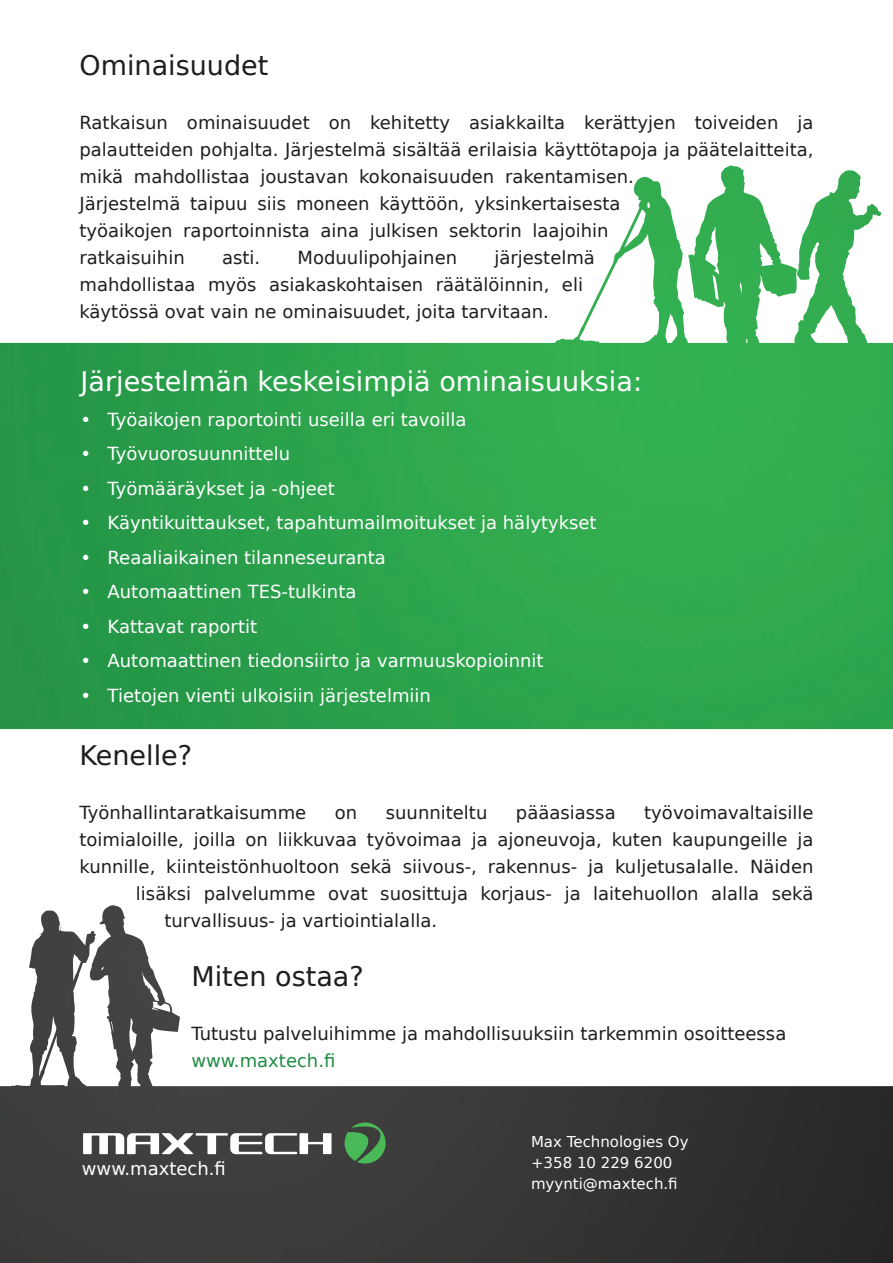
<style>
.page{position:relative;width:893px;height:1263px;background:#fff}
.page>*{position:absolute;margin:0;border:0;box-sizing:border-box;transform-origin:0 0}
.t1{font:27px "DejaVu Sans";color:#fff}
.t2{font:27px "DejaVu Sans";color:#1d1e1d}
.t3{font:18px/27px "DejaVu Sans";color:#1d1e1d}
.t4{font:18px "DejaVu Sans";color:#fff}
.t5{font:18px "DejaVu Sans";color:#1e8c43}
.t6{font:15px "DejaVu Sans";color:#fff}
</style>
<div class="page">
<img style="left:0;top:908px;width:893px;height:355px">
<img style="left:79px;top:905px;width:42px;height:181px">
<img style="left:0;top:363px;width:893px;height:366px">
<img style="left:0;top:342px;width:397px;height:21px">
<img style="left:397px;top:170px;width:496px;height:193px">
<img style="left:625px;top:165px;width:213px;height:89px">
<img style="left:676px;top:166px;width:53px;height:177px">
<svg style="left:83px;top:1133px;width:248px;height:21px"></svg>
<svg style="left:345px;top:1122px;width:41px;height:41px;background:#437f4a"></svg>
<p class="t2" style="left:80px;top:41px;width:190px">Ominaisuudet</p>
<p class="t3" style="left:80px;top:108px;width:735px">Ratkaisun ominaisuudet on kehitetty asiakkailta kerättyjen toiveiden ja palautteiden pohjalta. Järjestelmä sisältää erilaisia käyttötapoja ja päätelaitteita, mikä mahdollistaa joustavan kokonaisuuden rakentamisen.<br>Järjestelmä taipuu siis moneen käyttöön, yksinkertaisesta<br>työaikojen raportoinnista aina julkisen sektorin laajoihin<br>ratkaisuihin</p>
<p class="t3" style="left:80px;top:243px;width:517px;text-indent:415px">järjestelmä mahdollistaa myös asiakaskohtaisen räätälöinnin, eli käytössä ovat vain ne ominaisuudet, joita tarvitaan.</p>
<p class="t3" style="left:222px;top:243px;width:40px">asti.</p>
<p class="t3" style="left:298px;top:243px;width:161px">Moduulipohjainen</p>
<p class="t1" style="left:81px;top:358px;width:563px">Järjestelmän keskeisimpiä ominaisuuksia:</p>
<p class="t4" style="left:81px;top:404px;width:388px">• Työaikojen raportointi useilla eri tavoilla</p>
<p class="t4" style="left:81px;top:438px;width:211px">• Työvuorosuunnittelu</p>
<p class="t4" style="left:81px;top:473px;width:256px">• Työmääräykset ja -ohjeet</p>
<p class="t4" style="left:81px;top:507px;width:518px">• Käyntikuittaukset, tapahtumailmoitukset ja hälytykset</p>
<p class="t4" style="left:81px;top:542px;width:307px">• Reaaliaikainen tilanneseuranta</p>
<p class="t4" style="left:81px;top:576px;width:277px">• Automaattinen TES-tulkinta</p>
<p class="t4" style="left:81px;top:611px;width:178px">• Kattavat raportit</p>
<p class="t4" style="left:81px;top:645px;width:465px">• Automaattinen tiedonsiirto ja varmuuskopioinnit</p>
<p class="t4" style="left:81px;top:680px;width:352px">• Tietojen vienti ulkoisiin järjestelmiin</p>
<p class="t2" style="left:80px;top:731px;width:114px">Kenelle?</p>
<p class="t3" style="left:80px;top:798px;width:228px">Työnhallintaratkaisumme</p>
<p class="t3" style="left:335px;top:798px;width:24px">on</p>
<p class="t3" style="left:386px;top:798px;width:103px">suunniteltu</p>
<p class="t3" style="left:516px;top:798px;width:101px">pääasiassa</p>
<p class="t3" style="left:644px;top:798px;width:171px">työvoimavaltaisille</p>
<p class="t3" style="left:80px;top:825px;width:735px">toimialoille, joilla on liikkuvaa työvoimaa ja ajoneuvoja, kuten kaupungeille ja</p>
<p class="t3" style="left:80px;top:852px;width:735px">kunnille, kiinteistönhuoltoon sekä siivous-, rakennus- ja kuljetusalalle. Näiden</p>
<p class="t3" style="left:136px;top:879px;width:679px">lisäksi palvelumme ovat suosittuja korjaus- ja laitehuollon alalla sekä</p>
<p class="t3" style="left:164px;top:906px;width:274px">turvallisuus- ja vartiointialalla.</p>
<p class="t2" style="left:191px;top:953px;width:174px">Miten ostaa?</p>
<p class="t3" style="left:191px;top:1019px;width:596px">Tutustu palveluihimme ja mahdollisuuksiin tarkemmin osoitteessa</p>
<p class="t5" style="left:191px;top:1045px;width:145px">www.maxtech.fi</p>
<p class="t4" style="left:82px;top:1153px;width:145px">www.maxtech.fi</p>
<p class="t6" style="left:531px;top:1128px;width:159px">Max Technologies Oy</p>
<p class="t6" style="left:531px;top:1149px;width:143px">+358 10 229 6200</p>
<p class="t6" style="left:531px;top:1170px;width:148px">myynti@maxtech.fi</p>
</div>
